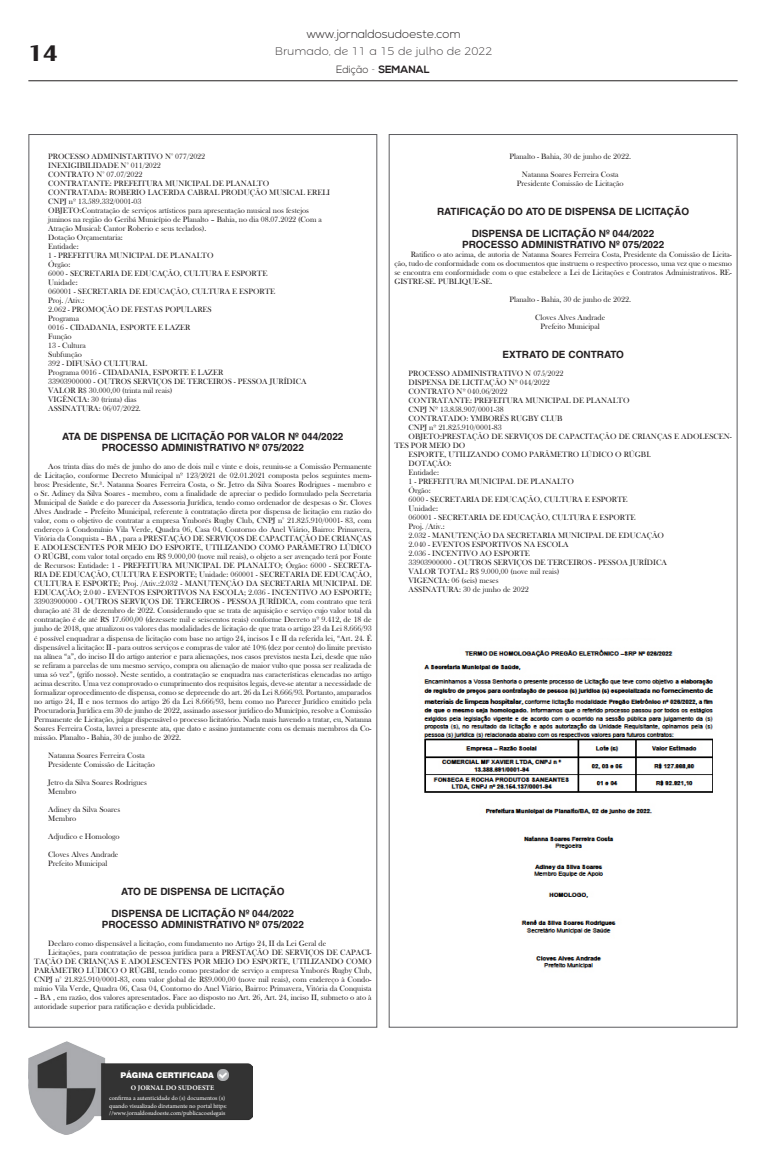
<style>
.page{position:relative;width:766px;height:1163px;background:#fff}
.page>*{position:absolute;margin:0;border:0;box-sizing:border-box;transform-origin:0 0}
.t1{font:700 23.9px "Exotic 350 BT";color:#231f20}
.t2{font:300 12px "Nexa";color:#231f20}
.t3{font:200 11px "Montserrat Alternates";color:#231f20;scale:1.04 1}
.t4{font:700 10.5px "Nexa";color:#231f20}
.t5{font:700 10px/11px "Helvetica";color:#231f20;text-align:center}
.t6{font:8px/9px "Bask Old Face";color:#231f20}
.t7{font:900 7.9px "Swiss 721 BT";color:#fff}
.t8{font:700 7px "Minion Pro";letter-spacing:.01em;color:#fff}
.t9{font:6.1px/7.4px "Minion Pro";color:#fff}
.s1{font-weight:300}
.s2{font-family:"Montserrat Alternates";font-weight:200}
</style>
<div class="page">
<hr style="left:28px;top:80px;width:709px;height:1px;background:#231f20">
<img style="left:28px;top:1041px;width:224px;height:93px">
<svg style="left:217px;top:1069px;width:11px;height:11px"></svg>
<img style="left:424px;top:649px;width:289px;height:320px">
<h1 class="t1" style="left:28px;top:38px;width:31px">14</h1>
<h2 class="t2" style="left:306px;top:27px;width:155px">www.jornaldosudoeste.com</h2>
<h3 class="t3" style="left:275px;top:43px;width:211px">Brumado, de 11 a 15 de julho de 2022</h3>
<h3 class="t4" style="left:336px;top:63px;width:95px"><span class="s1">Edição</span> <span class="s2">-</span> SEMANAL</h3>
<p class="t6" style="left:48px;top:152px;width:283px">PROCESSO ADMINISTARTIVO N° 077/2022<br>INEXIGIBILIDADE N° 011/2022<br>CONTRATO N° 07.07/2022<br>CONTRATANTE: PREFEITURA MUNICIPAL DE PLANALTO CONTRATADA: ROBERIO LACERDA CABRAL PRODUÇÃO MUSICAL ERELI CNPJ nº 13.589.332/0001-03<br>OBJETO:Contratação de serviços artísticos para apresentação musical nos festejos juninos na região do Geribá Município de Planalto – Bahia, no dia 08.07.2022 (Com a Atração Musical: Cantor Roberio e seus teclados).<br>Dotação Orçamentaria:<br>Entidade:<br>1 - PREFEITURA MUNICIPAL DE PLANALTO<br>Órgão:<br>6000 - SECRETARIA DE EDUCAÇÃO, CULTURA E ESPORTE<br>Unidade:<br>060001 - SECRETARIA DE EDUCAÇÃO, CULTURA E ESPORTE<br>Proj. /Ativ.:<br>2.062 - PROMOÇÃO DE FESTAS POPULARES<br>Programa<br>0016 - CIDADANIA, ESPORTE E LAZER<br>Função<br>13 - Cultura<br>Subfunção<br>392 - DIFUSÃO CULTURAL<br>Programa 0016 - CIDADANIA, ESPORTE E LAZER<br>33903900000 - OUTROS SERVIÇOS DE TERCEIROS - PESSOA JURÍDICA VALOR R$ 30.000,00 (trinta mil reais)<br>VIGÊNCIA: 30 (trinta) dias<br>ASSINATURA: 06/07/2022.</p>
<p class="t5" style="left:62px;top:431px;width:283px">ATA DE DISPENSA DE LICITAÇÃO POR VALOR Nº 044/2022<br>PROCESSO ADMINISTRATIVO Nº 075/2022</p>
<p class="t6" style="left:34px;top:462px;width:339px;text-align:justify;text-indent:14px">Aos trinta dias do mês de junho do ano de dois mil e vinte e dois, reuniu-se a Comissão Permanente de Licitação, conforme Decreto Municipal nº 123/2021 de 02.01.2021 composta pelos seguintes mem&shy;bros: Presidente, Sr.ª. Natanna Soares Ferreira Costa, o Sr. Jetro da Silva Soares Rodrigues - membro e o Sr. Adiney da Silva Soares - membro, com a finalidade de apreciar o pedido formulado pela Secretaria Municipal de Saúde e do parecer da Assessoria Jurídica, tendo como ordenador de despesas o Sr. Cloves Alves Andrade – Prefeito Municipal, referente à contratação direta por dispensa de licitação em razão do valor, com o objetivo de contratar a empresa Ymborés Rugby Club, CNPJ n° 21.825.910/0001- 83, com endereço à Condomínio Vila Verde, Quadra 06, Casa 04, Contorno do Anel Viário, Bairro: Primavera, Vitória da Conquista – BA , para a PRESTAÇÃO DE SERVIÇOS DE CAPACITAÇÃO DE CRIANÇAS E ADOLESCENTES POR MEIO DO ESPORTE, UTILIZANDO COMO PARÂMETRO LÚDICO O RÚGBI, com valor total orçado em R$ 9.000,00 (nove mil reais), o objeto a ser avençado terá por Fonte de Recursos: Entidade: 1 - PREFEITURA MUNICIPAL DE PLANALTO; Órgão: 6000 - SECRETA-RIA DE EDUCAÇÃO, CULTURA E ESPORTE; Unidade: 060001 - SECRETARIA DE EDUCAÇÃO, CULTURA E ESPORTE; Proj. /Ativ.:2.032 - MANUTENÇÃO DA SECRETARIA MUNICIPAL DE EDUCAÇÃO; 2.040 - EVENTOS ESPORTIVOS NA ESCOLA; 2.036 - INCENTIVO AO ESPORTE; 33903900000 - OUTROS SERVIÇOS DE TERCEIROS - PESSOA JURÍDICA, com contrato que terá duração até 31 de dezembro de 2022. Considerando que se trata de aquisição e serviço cujo valor total da contratação é de até RS 17.600,00 (dezessete mil e seiscentos reais) conforme Decreto nº 9.412, de 18 de junho de 2018, que atualizou os valores das modalidades de licitação de que trata o artigo 23 da Lei 8.666/93 é possível enquadrar a dispensa de licitação com base no artigo 24, incisos I e II da referida lei, “Art. 24. É dispensável a licitação: II - para outros serviços e compras de valor até 10% (dez por cento) do limite previsto na alínea “a”, do inciso II do artigo anterior e para alienações, nos casos previstos nesta Lei, desde que não se refiram a parcelas de um mesmo serviço, compra ou alienação de maior vulto que possa ser realizada de uma só vez”, (grifo nosso). Neste sentido, a contratação se enquadra nas características elencadas no artigo acima descrito. Uma vez comprovado o cumprimento dos requisitos legais, deve-se atentar a necessidade de formalizar oprocedimento de dispensa, como se depreende do art. 26 da Lei 8.666/93. Portanto, amparados no artigo 24, II e nos termos do artigo 26 da Lei 8.666/93, bem como no Parecer Jurídico emitido pela Procuradoria Jurídica em 30 de junho de 2022, assinado assessor jurídico do Município, resolve a Comissão Permanente de Licitação, julgar dispensável o processo licitatório. Nada mais havendo a tratar, eu, Natanna Soares Ferreira Costa, lavrei a presente ata, que dato e assino juntamente com os demais membros da Co&shy;missão. Planalto - Bahia, 30 de junho de 2022.</p>
<p class="t6" style="left:48px;top:750px;width:108px">Natanna Soares Ferreira Costa<br>Presidente Comissão de Licitação</p>
<p class="t6" style="left:48px;top:777px;width:100px">Jetro da Silva Soares Rodrigues<br>Membro</p>
<p class="t6" style="left:48px;top:804px;width:74px">Adiney da Silva Soares<br>Membro</p>
<p class="t6" style="left:48px;top:831px;width:73px">Adjudico e Homologo</p>
<p class="t6" style="left:48px;top:849px;width:72px">Cloves Alves Andrade<br>Prefeito Municipal</p>
<p class="t5" style="left:121px;top:885px;width:165px">ATO DE DISPENSA DE LICITAÇÃO</p>
<p class="t5" style="left:102px;top:907px;width:204px">DISPENSA DE LICITAÇÃO Nº 044/2022<br>PROCESSO ADMINISTRATIVO Nº 075/2022</p>
<p class="t6" style="left:48px;top:938px;width:279px">Declaro como dispensável a licitação, com fundamento no Artigo 24, II da Lei Geral de</p>
<p class="t6" style="left:48px;top:947px;width:325px">Licitações, para contratação de pessoa jurídica para a PRESTAÇÃO DE SERVIÇOS DE CAPACI-</p>
<p class="t6" style="left:34px;top:956px;width:339px">TAÇÃO DE CRIANÇAS E ADOLESCENTES POR MEIO DO ESPORTE, UTILIZANDO COMO</p>
<p class="t6" style="left:34px;top:965px;width:339px">PARÂMETRO LÚDICO O RÚGBI, tendo como prestador de serviço a empresa Ymborés Rugby Club,</p>
<p class="t6" style="left:34px;top:974px;width:339px">CNPJ n° 21.825.910/0001-83, com valor global de R$9.000,00 (nove mil reais), com endereço à Condo-</p>
<p class="t6" style="left:34px;top:983px;width:339px">mínio Vila Verde, Quadra 06, Casa 04, Contorno do Anel Viário, Bairro: Primavera, Vitória da Conquista</p>
<p class="t6" style="left:34px;top:992px;width:339px">– BA , em razão, dos valores apresentados. Face ao disposto no Art. 26, Art. 24, inciso II, submeto o ato à autoridade superior para ratificação e devida publicidade.</p>
<p class="t6" style="left:509px;top:152px;width:123px">Planalto - Bahia, 30 de junho de 2022.</p>
<p class="t6" style="left:516px;top:170px;width:108px;text-align:center">Natanna Soares Ferreira Costa<br>Presidente Comissão de Licitação</p>
<p class="t5" style="left:437px;top:206px;width:253px">RATIFICAÇÃO DO ATO DE DISPENSA DE LICITAÇÃO</p>
<p class="t5" style="left:462px;top:228px;width:204px">DISPENSA DE LICITAÇÃO Nº 044/2022<br>PROCESSO ADMINISTRATIVO Nº 075/2022</p>
<p class="t6" style="left:394px;top:250px;width:339px;text-align:justify;text-indent:16px">Ratifico o ato acima, de autoria de Natanna Soares Ferreira Costa, Presidente da Comissão de Licita&shy;ção, tudo de conformidade com os documentos que instruem o respectivo processo, uma vez que o mesmo se encontra em conformidade com o que estabelece a Lei de Licitações e Contratos Administrativos. RE-GISTRE-SE. PUBLIQUE-SE.</p>
<p class="t6" style="left:509px;top:295px;width:123px">Planalto - Bahia, 30 de junho de 2022.</p>
<p class="t6" style="left:535px;top:313px;width:72px;text-align:center">Cloves Alves Andrade<br>Prefeito Municipal</p>
<p class="t5" style="left:502px;top:349px;width:123px">EXTRATO DE CONTRATO</p>
<p class="t6" style="left:408px;top:369px;width:156px">PROCESSO ADMINISTRATIVO N 075/2022</p>
<p class="t6" style="left:408px;top:378px;width:142px">DISPENSA DE LICITAÇÃO Nº 044/2022</p>
<p class="t6" style="left:408px;top:387px;width:100px">CONTRATO Nº 040.06/2022</p>
<p class="t6" style="left:408px;top:396px;width:222px">CONTRATANTE: PREFEITURA MUNICIPAL DE PLANALTO</p>
<p class="t6" style="left:408px;top:405px;width:97px">CNPJ Nº 13.858.907/0001-38</p>
<p class="t6" style="left:408px;top:414px;width:155px">CONTRATADO: YMBORÉS RUGBY CLUB</p>
<p class="t6" style="left:408px;top:423px;width:95px">CNPJ nº 21.825.910/0001-83</p>
<p class="t6" style="left:408px;top:432px;width:325px">OBJETO:PRESTAÇÃO DE SERVIÇOS DE CAPACITAÇÃO DE CRIANÇAS E ADOLESCEN-</p>
<p class="t6" style="left:394px;top:441px;width:73px">TES POR MEIO DO</p>
<p class="t6" style="left:408px;top:450px;width:244px">ESPORTE, UTILIZANDO COMO PARÂMETRO LÚDICO O RÚGBI.</p>
<p class="t6" style="left:408px;top:459px;width:45px">DOTAÇÃO:</p>
<p class="t6" style="left:408px;top:468px;width:32px">Entidade:</p>
<p class="t6" style="left:408px;top:477px;width:167px">1 - PREFEITURA MUNICIPAL DE PLANALTO</p>
<p class="t6" style="left:408px;top:486px;width:24px">Órgão:</p>
<p class="t6" style="left:408px;top:495px;width:220px">6000 - SECRETARIA DE EDUCAÇÃO, CULTURA E ESPORTE</p>
<p class="t6" style="left:408px;top:504px;width:31px">Unidade:</p>
<p class="t6" style="left:408px;top:513px;width:228px">060001 - SECRETARIA DE EDUCAÇÃO, CULTURA E ESPORTE</p>
<p class="t6" style="left:408px;top:522px;width:38px">Proj. /Ativ.:</p>
<p class="t6" style="left:408px;top:531px;width:257px">2.032 - MANUTENÇÃO DA SECRETARIA MUNICIPAL DE EDUCAÇÃO</p>
<p class="t6" style="left:408px;top:540px;width:162px">2.040 - EVENTOS ESPORTIVOS NA ESCOLA</p>
<p class="t6" style="left:408px;top:549px;width:123px">2.036 - INCENTIVO AO ESPORTE</p>
<p class="t6" style="left:408px;top:558px;width:260px">33903900000 - OUTROS SERVIÇOS DE TERCEIROS - PESSOA JURÍDICA</p>
<p class="t6" style="left:408px;top:567px;width:152px">VALOR TOTAL: R$ 9.000,00 (nove mil reais)</p>
<p class="t6" style="left:408px;top:576px;width:92px">VIGENCIA: 06 (seis) meses</p>
<p class="t6" style="left:408px;top:585px;width:121px">ASSINATURA: 30 de junho de 2022</p>
<p class="t7" style="left:120px;top:1070px;width:95px">PÁGINA CERTIFICADA</p>
<p class="t8" style="left:131px;top:1083px;width:85px">O JORNAL DO SUDOESTE</p>
<p class="t9" style="left:109px;top:1094px;width:119px">confirma a autenticidade do (s) documentos (s) quando visualizado diretamente no portal https: //www.jornaldosudoeste.com/publicacoeslegais</p>
</div>
